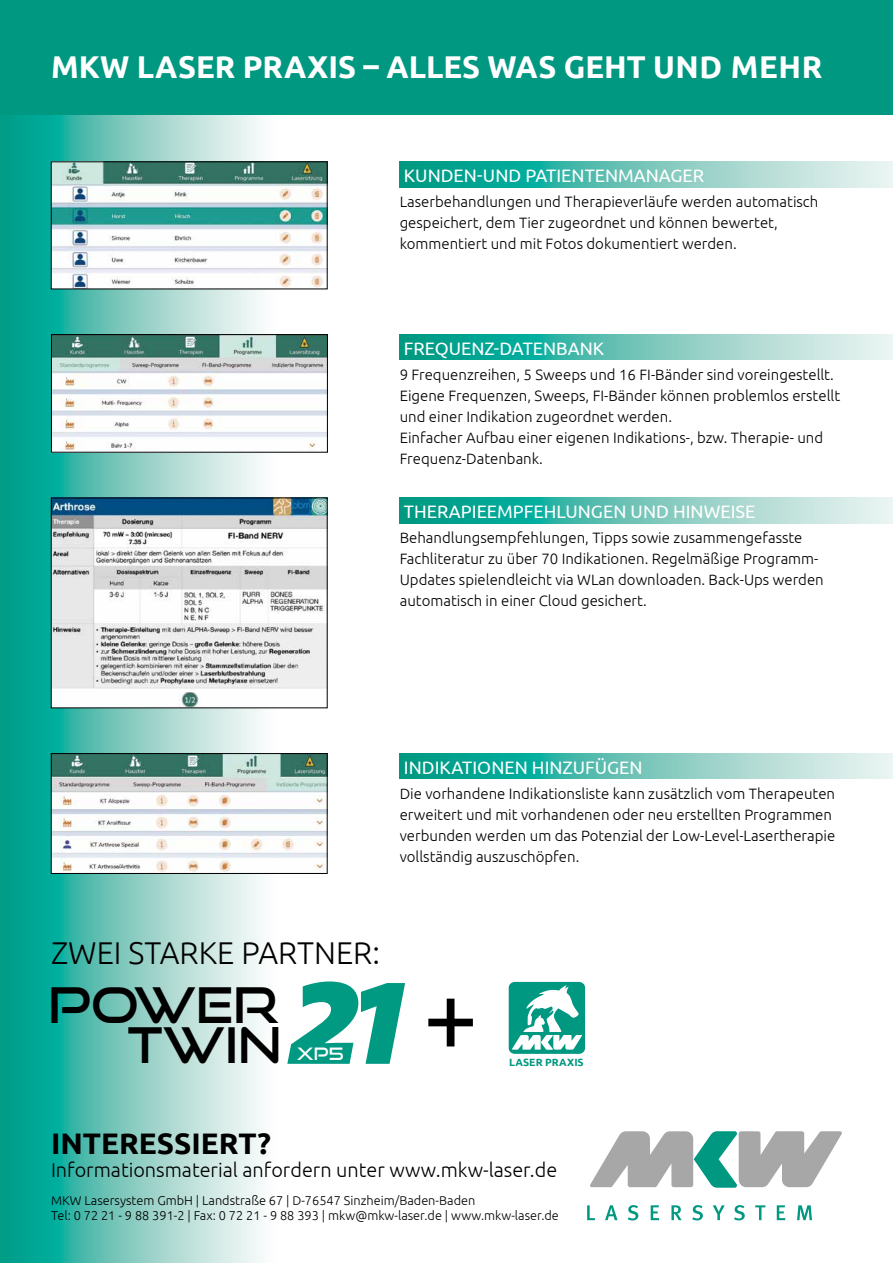
<style>
.page{position:relative;width:893px;height:1263px;background:#fff}
.page>*{position:absolute;margin:0;border:0;box-sizing:border-box;transform-origin:0 0}
.t1{font:97.2px "Ubuntu";color:#000}
.t2{font:49.2px/40.3px "Good Times Rg";color:#000;text-align:right}
.t3{font:700 31.5px "Ubuntu";color:#fff}
.t4{font:300 31.5px "Ubuntu";color:#000}
.t5{font:700 29.7px "Ubuntu";color:#000}
.t6{font:300 19.8px "Ubuntu";color:#000}
.t7{font:18px "Ubuntu";color:#fff}
.t8{font:17.1px "Good Times Rg";color:#fff}
.t9{font:300 15px/21px "Ubuntu";color:#000}
.t10{font:300 12.75px/15px "Ubuntu";color:#000}
.t11{font:700 10.5px "Ubuntu";color:#009881}
</style>
<div class="page">
<svg style="left:0;top:115px;width:279px;height:1148px;background:#6bc5ba"></svg>
<img style="left:53px;top:164px;width:272px;height:123px">
<img style="left:53px;top:336px;width:273px;height:114px">
<div style="left:51px;top:334px;width:277px;height:118px;border:1px solid #000"></div>
<svg style="left:590px;top:1131px;width:252px;height:57px"></svg>
<svg style="left:587px;top:1205px;width:8px;height:15px"></svg>
<svg style="left:605px;top:1205px;width:12px;height:15px"></svg>
<svg style="left:628px;top:1205px;width:10px;height:15px"></svg>
<svg style="left:651px;top:1205px;width:8px;height:15px"></svg>
<svg style="left:671px;top:1205px;width:11px;height:15px"></svg>
<svg style="left:692px;top:1205px;width:11px;height:15px"></svg>
<svg style="left:713px;top:1205px;width:12px;height:15px"></svg>
<svg style="left:734px;top:1205px;width:11px;height:15px"></svg>
<svg style="left:755px;top:1205px;width:10px;height:15px"></svg>
<svg style="left:777px;top:1205px;width:8px;height:15px"></svg>
<svg style="left:797px;top:1205px;width:15px;height:15px"></svg>
<svg style="left:400px;top:162px;width:493px;height:25px;background:#6cc5b9"></svg>
<img style="left:53px;top:755px;width:272px;height:117px">
<div style="left:51px;top:753px;width:276px;height:121px;border:1px solid #000"></div>
<div style="left:0;top:0;width:893px;height:115px;background:#009881"></div>
<svg style="left:400px;top:334px;width:493px;height:26px;background:#6cc5b9"></svg>
<svg style="left:400px;top:498px;width:493px;height:25px;background:#6cc5b9"></svg>
<svg style="left:400px;top:753px;width:493px;height:26px;background:#6cc5b9"></svg>
<img style="left:53px;top:500px;width:272px;height:206px">
<div style="left:509px;top:982px;width:76px;height:72px;background:#009881;border-radius:6px"></div>
<svg style="left:512px;top:985px;width:70px;height:65px"></svg>
<svg style="left:287px;top:981px;width:118px;height:83px"></svg>
<h3 class="t3" style="left:51px;top:47px;width:773px">MKW LASER PRAXIS – ALLES WAS GEHT UND MEHR</h3>
<p class="t7" style="left:404px;top:165px;width:302px">KUNDEN-UND PATIENTENMANAGER</p>
<p class="t9" style="left:400px;top:191px;width:420px">Laserbehandlungen und Therapieverläufe werden automatisch gespeichert, dem Tier zugeordnet und können bewertet, kommentiert und mit Fotos dokumentiert werden.</p>
<p class="t7" style="left:404px;top:337px;width:202px">FREQUENZ-DATENBANK</p>
<p class="t9" style="left:400px;top:364px;width:442px">9 Frequenzreihen, 5 Sweeps und 16 FI-Bänder sind voreingestellt.<br>Eigene Frequenzen, Sweeps, FI-Bänder können problemlos erstellt und einer Indikation zugeordnet werden.<br>Einfacher Aufbau einer eigenen Indikations-, bzw. Therapie- und Frequenz-Datenbank.</p>
<p class="t7" style="left:404px;top:501px;width:353px">THERAPIEEMPFEHLUNGEN UND HINWEISE</p>
<p class="t9" style="left:400px;top:527px;width:426px">Behandlungsempfehlungen, Tipps sowie zusammengefasste Fachliteratur zu über 70 Indikationen. Regelmäßige Programm-Updates spielendleicht via WLan downloaden. Back-Ups werden automatisch in einer Cloud gesichert.</p>
<p class="t7" style="left:404px;top:756px;width:240px">INDIKATIONEN HINZUFÜGEN</p>
<p class="t9" style="left:400px;top:783px;width:437px">Die vorhandene Indikationsliste kann zusätzlich vom Therapeuten erweitert und mit vorhandenen oder neu erstellten Programmen verbunden werden um das Potenzial der Low-Level-Lasertherapie vollständig auszuschöpfen.</p>
<h3 class="t4" style="left:51px;top:933px;width:331px">ZWEI STARKE PARTNER:</h3>
<h2 class="t2" style="left:48px;top:984px;width:234px">POWER<br>TWIN</h2>
<p class="t8" style="left:297px;top:1043px;width:49px">XP5</p>
<h1 class="t1" style="left:423px;top:958px;width:56px">+</h1>
<p class="t11" style="left:509px;top:1056px;width:76px">LASER PRAXIS</p>
<h3 class="t5" style="left:51px;top:1125px;width:221px">INTERESSIERT?</h3>
<h3 class="t6" style="left:51px;top:1158px;width:508px">Informationsmaterial anfordern unter www.mkw-laser.de</h3>
<p class="t10" style="left:51px;top:1193px;width:509px">MKW Lasersystem GmbH | Landstraße 67 | D-76547 Sinzheim/Baden-Baden<br>Tel: 0 72 21 - 9 88 391-2 | Fax: 0 72 21 - 9 88 393 | mkw@mkw-laser.de | www.mkw-laser.de</p>
</div>
